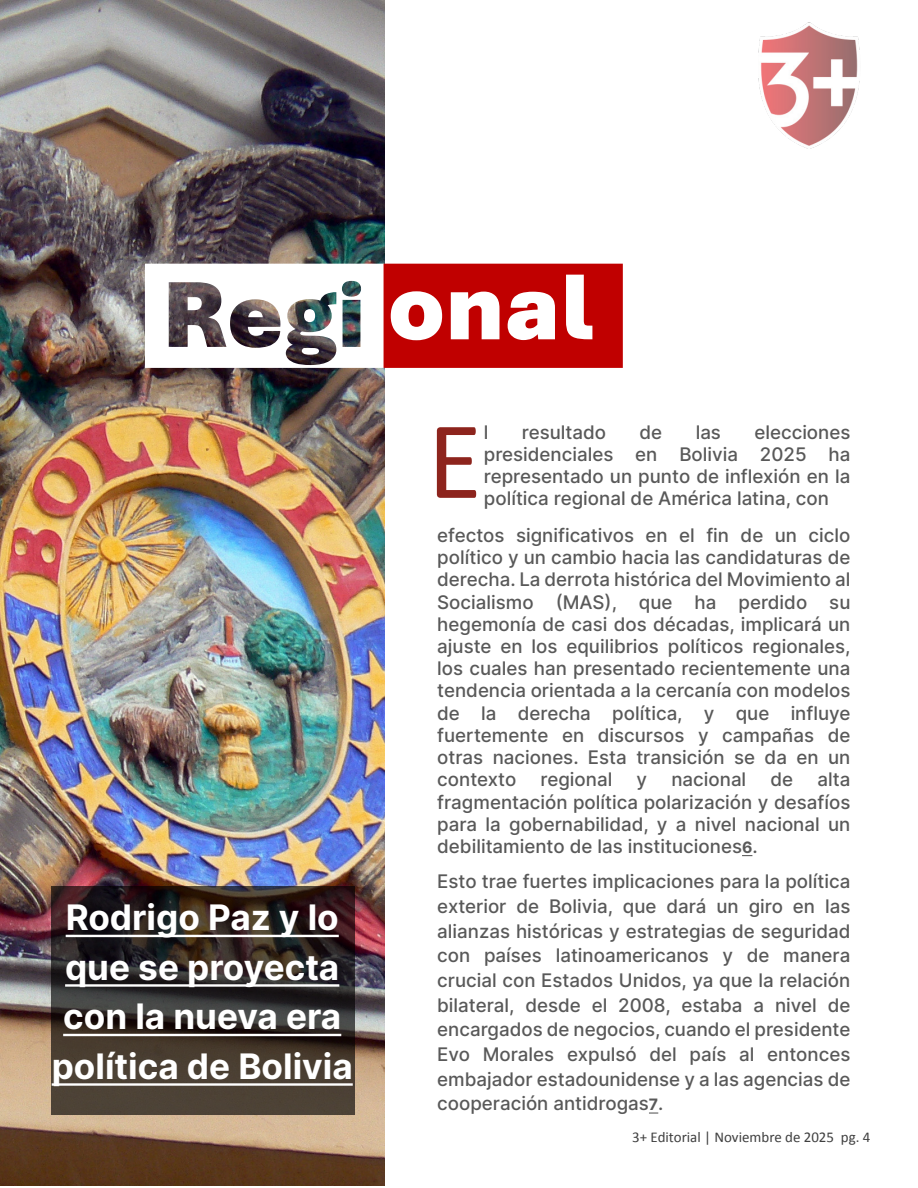
<style>
.page{position:relative;width:918px;height:1188px;background:#fff}
.page>*{position:absolute;margin:0;border:0;box-sizing:border-box;transform-origin:0 0}
.t1{font:111.75px "Calibri";color:#8d241d}
.t2{font:700 35.1px/49.5px "Inter";color:#fff;text-align:center}
.t3{font:500 18.75px/22.2px "Inter";color:#595959;text-align:justify}
.t4{font:15px "Calibri";color:#404040}
.s1{font-weight:700;font-size:15.75px}
</style>
<div class="page">
<img style="left:0;top:0;width:384px;height:1185px">
<svg style="left:51px;top:886px;width:304px;height:229px;background:#362d28"></svg>
<hr style="left:66px;top:935px;width:273px;height:2px;background:#fff">
<hr style="left:65px;top:984px;width:274px;height:3px;background:#fff">
<hr style="left:63px;top:1034px;width:278px;height:2px;background:#fff">
<hr style="left:52px;top:1083px;width:301px;height:3px;background:#fff">
<svg style="left:145px;top:264px;width:478px;height:104px"></svg>
<img style="left:759px;top:23px;width:101px;height:126px">
<h2 class="t2" style="left:52px;top:891px;width:303px">Rodrigo Paz y lo que se proyecta con la nueva era política de Bolivia</h2>
<p class="t3" style="left:484px;top:420px;width:368px;text-indent:271px">elecciones presidenciales en Bolivia 2025 ha representado un punto de inflexión en la política regional de América latina, con</p>
<h1 class="t1" style="left:428px;top:383px;width:56px">E</h1>
<p class="t3" style="left:484px;top:420px;width:6px">l</p>
<p class="t3" style="left:522px;top:420px;width:86px">resultado</p>
<p class="t3" style="left:640px;top:420px;width:24px">de</p>
<p class="t3" style="left:696px;top:420px;width:27px">las</p>
<p class="t3" style="left:437px;top:524px;width:415px">efectos significativos en el fin de un ciclo político y un cambio hacia las candidaturas de derecha. La derrota histórica del Movimiento al Socialismo (MAS), que ha perdido su hegemonía de casi dos décadas, implicará un ajuste en los equilibrios políticos regionales, los cuales han presentado recientemente una tendencia orientada a la cercanía con modelos de la derecha política, y que influye fuertemente en discursos y campañas de otras naciones. Esta transición se da en un contexto</p>
<p class="t3" style="left:541px;top:768px;width:73px">regional</p>
<p class="t3" style="left:637px;top:768px;width:12px">y</p>
<p class="t3" style="left:671px;top:768px;width:76px">nacional</p>
<p class="t3" style="left:771px;top:768px;width:24px">de</p>
<p class="t3" style="left:437px;top:768px;width:415px;text-indent:380px">alta fragmentación política polarización y desafíos para la gobernabilidad, y a nivel nacional un debilitamiento de las instituciones<span class="s1">6</span>.</p>
<p class="t3" style="left:437px;top:869px;width:415px;line-height:24.8px">Esto trae fuertes implicaciones para la política exterior de Bolivia, que dará un giro en las alianzas históricas y estrategias de seguridad con países latinoamericanos y de manera crucial con Estados Unidos, ya que la relación bilateral, desde el 2008, estaba a nivel de encargados de negocios, cuando el presidente Evo Morales expulsó del país al entonces embajador estadounidense y a las agencias de cooperación antidrogas<span class="s1">7</span>.</p>
<p class="t4" style="left:632px;top:1126px;width:240px">3+ Editorial | Noviembre de 2025 pg. 4</p>
</div>
